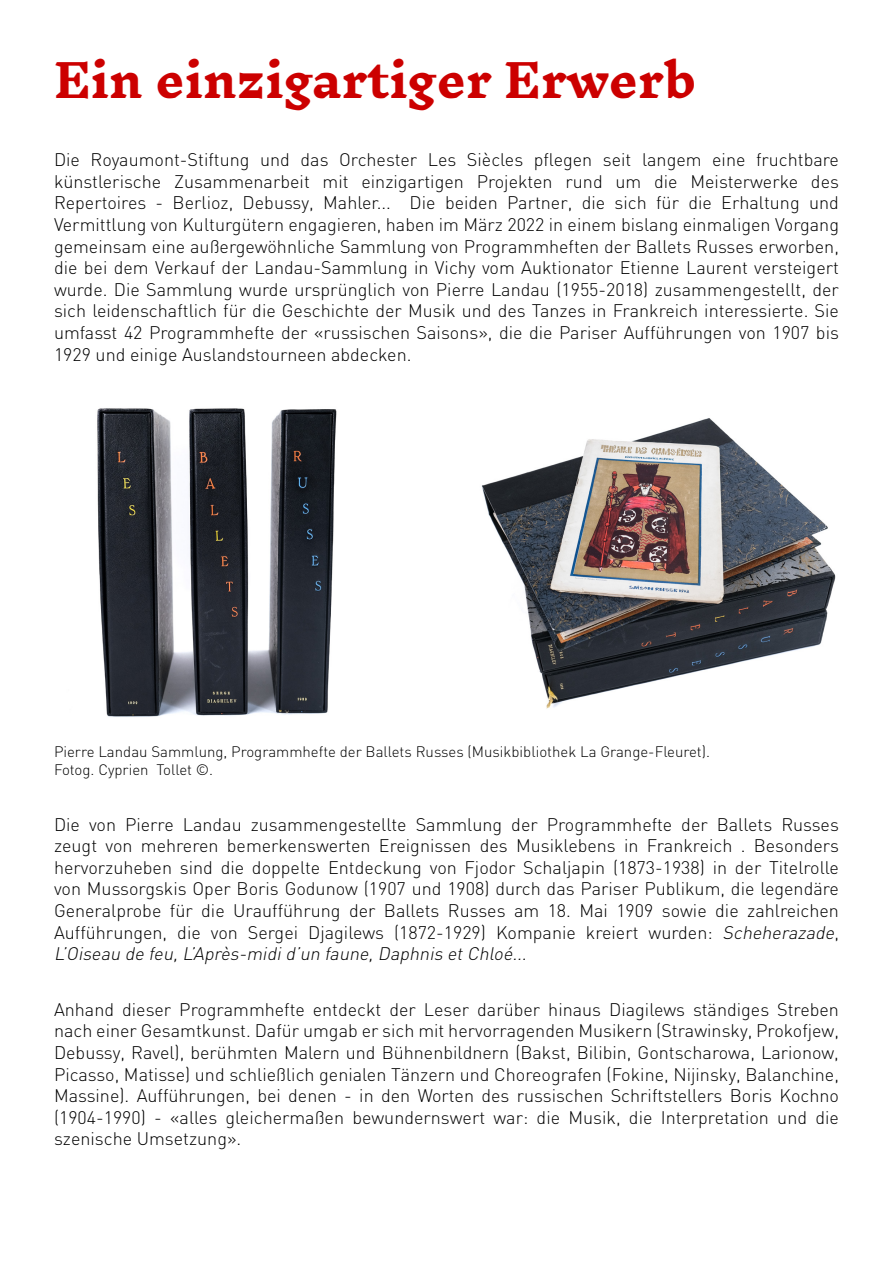
<style>
.page{position:relative;width:893px;height:1263px;background:#fff}
.page>*{position:absolute;margin:0;border:0;box-sizing:border-box;transform-origin:0 0}
.t1{font:700 45px "Inknut Antiqua";color:#c00}
.t2{font:300 18px/21.6px "DIN";color:#000;text-align:justify}
.t3{font:300 15px/18px "DIN";color:#000}
.s1{font-style:italic}
</style>
<div class="page">
<img style="left:97px;top:408px;width:240px;height:309px">
<img style="left:481px;top:418px;width:355px;height:291px">
<h1 class="t1" style="left:54px;top:56px;width:644px">Ein einzigartiger Erwerb</h1>
<p class="t2" style="left:54px;top:149px;width:786px">Die Royaumont-Stiftung und das Orchester Les Siècles pflegen seit langem eine fruchtbare künstlerische Zusammenarbeit mit einzigartigen Projekten rund um die Meisterwerke des Repertoires - Berlioz, Debussy, Mahler... Die beiden Partner, die sich für die Erhaltung und Vermittlung von Kulturgütern engagieren, haben im März 2022 in einem bislang einmaligen Vorgang gemeinsam eine außergewöhnliche Sammlung von Programmheften der Ballets Russes erworben, die bei dem Verkauf der Landau-Sammlung in Vichy vom Auktionator Etienne Laurent versteigert wurde. Die Sammlung wurde ursprünglich von Pierre Landau (1955-2018) zusammengestellt, der sich leidenschaftlich für die Geschichte der Musik und des Tanzes in Frankreich interessierte. Sie umfasst 42 Programmhefte der «russischen Saisons», die die Pariser Aufführungen von 1907 bis 1929 und einige Auslandstourneen abdecken.</p>
<p class="t3" style="left:54px;top:742px;width:657px">Pierre Landau Sammlung, Programmhefte der Ballets Russes (Musikbibliothek La Grange-Fleuret).<br>Fotog. Cyprien Tollet ©.</p>
<p class="t2" style="left:54px;top:813px;width:786px">Die von Pierre Landau zusammengestellte Sammlung der Programmhefte der Ballets Russes zeugt von mehreren bemerkenswerten Ereignissen des Musiklebens in Frankreich . Besonders hervorzuheben sind die doppelte Entdeckung von Fjodor Schaljapin (1873-1938) in der Titelrolle von Mussorgskis Oper Boris Godunow (1907 und 1908) durch das Pariser Publikum, die legendäre Generalprobe für die Uraufführung der Ballets Russes am 18. Mai 1909 sowie die zahlreichen Aufführungen, die von Sergei Djagilews (1872-1929) Kompanie kreiert wurden: <span class="s1">Scheherazade</span>, <span class="s1">L’Oiseau de feu,L’Après-midid’un faune,Daphnis etChloé...</span></p>
<p class="t2" style="left:54px;top:998px;width:786px">Anhand dieser Programmhefte entdeckt der Leser darüber hinaus Diagilews ständiges Streben nach einer Gesamtkunst. Dafür umgab er sich mit hervorragenden Musikern (Strawinsky, Prokofjew, Debussy, Ravel), berühmten Malern und Bühnenbildnern (Bakst, Bilibin, Gontscharowa, Larionow, Picasso, Matisse) und schließlich genialen Tänzern und Choreografen (Fokine, Nijinsky, Balanchine, Massine). Aufführungen, bei denen - in den Worten des russischen Schriftstellers Boris Kochno (1904-1990) - «alles gleichermaßen bewundernswert war: die Musik, die Interpretation und die szenische Umsetzung».</p>
</div>
